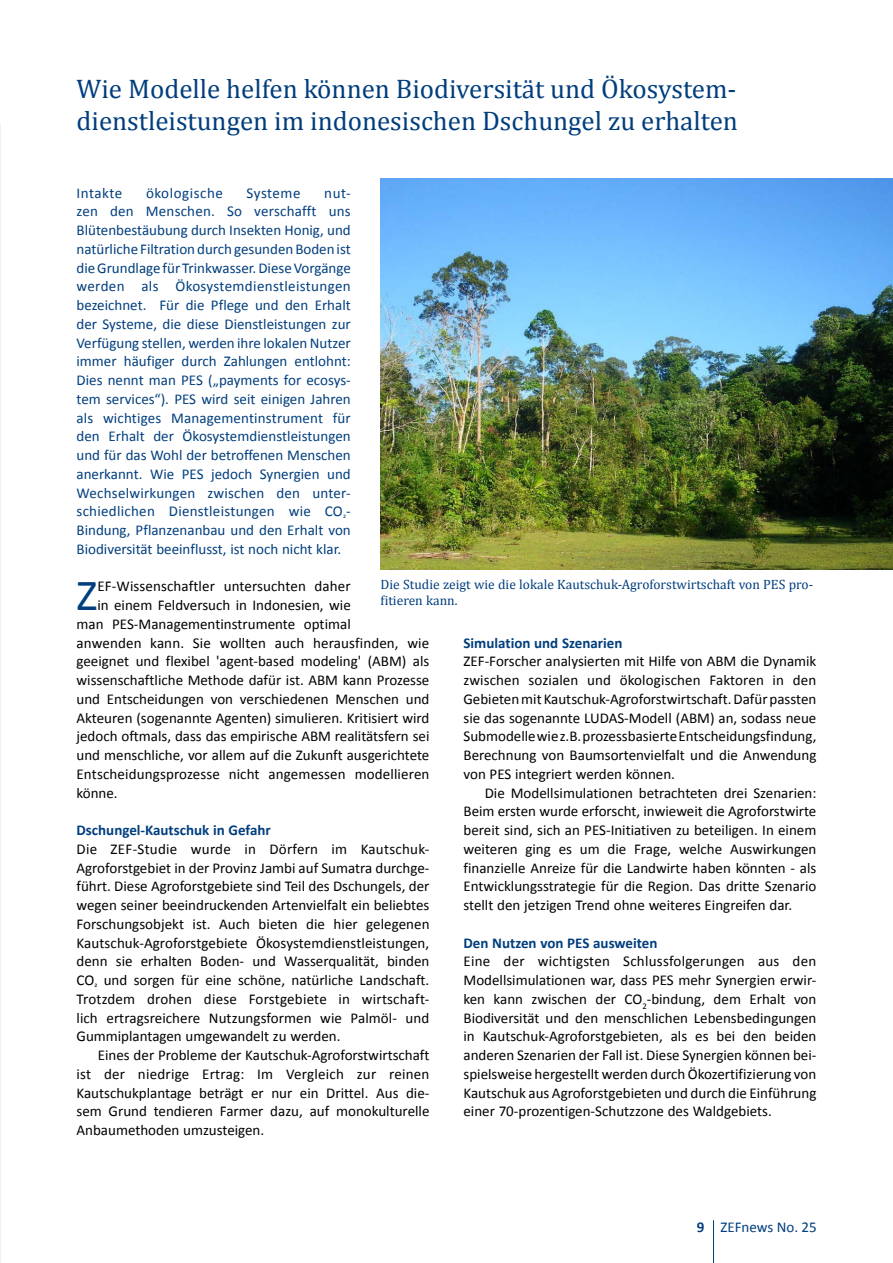
<style>
.page{position:relative;width:893px;height:1263px;background:#fff}
.page>*{position:absolute;margin:0;border:0;box-sizing:border-box;transform-origin:0 0}
.ZEFnews_BodyText_ers{font:44.55px "Calibri";color:#003e7e}
.ZEFnews_Ü1{font:27px/32.4px "Cambria";color:#003e7e}
.ZEFnews_BodyText_ers-2{font:15px/18.8px "Calibri";color:#000;text-align:justify}
.ZEFnews_Einleitung{font:15px/18.8px "Calibri";color:#003e7e;text-align:justify}
.ZEFnews_BodyText{font:15px/18.8px "Calibri";color:#000;text-align:justify}
.ZEFnews_Ü2{font:700 15px "Calibri";color:#003e7e}
.ZEFnews_Einleitung-2{font:15px "Calibri";letter-spacing:.035em;color:#003e7e}
.ZEFnews_Einleitung-3{font:15px "Calibri";letter-spacing:.03em;color:#003e7e}
.ZEFnews_Einleitung-4{font:15px "Calibri";letter-spacing:.025em;color:#003e7e}
.ZEFnews_BU{font:13.5px/16.2px "Cambria";color:#003e7e}
.s1{font-weight:700}
</style>
<div class="page">
<hr style="left:713px;top:1220px;width:1px;height:43px;background:#003e7e">
<img style="left:381px;top:179px;width:512px;height:391px">
<p class="ZEFnews_Ü1" style="left:77px;top:73px;width:663px">Wie Modelle helfen können Biodiversität und Ökosystem&shy;dienstleistungen im indonesischen Dschungel zu erhalten</p>
<p class="ZEFnews_Einleitung-3" style="left:77px;top:183px;width:47px">Intakte</p>
<p class="ZEFnews_Einleitung-2" style="left:146px;top:183px;width:78px">ökologische</p>
<p class="ZEFnews_Einleitung-4" style="left:247px;top:183px;width:56px">Systeme</p>
<p class="ZEFnews_Einleitung" style="left:77px;top:182px;width:276px;text-indent:248px">nut&shy;zen den Menschen. So verschafft uns Blütenbestäubung durch Insekten Honig, und natürliche Filtration durch gesunden Boden ist die Grundlage für Trinkwasser. Diese Vorgänge werden als Ökosystemdienstleistungen bezeichnet. Für die Pflege und den Erhalt der Systeme, die diese Dienstleistungen zur Verfügung stellen, werden ihre lokalen Nutzer immer häufiger durch Zahlungen entlohnt:<br>Dies nennt man PES („payments for ecosys&shy;tem services“). PES wird seit einigen Jahren als wichtiges Managementinstrument für den Erhalt der Ökosystemdienstleistungen und für das Wohl der betroffenen Menschen anerkannt. Wie PES jedoch Synergien und Wechselwirkungen zwischen den unter&shy;schiedlichen Dienstleistungen wie CO<sub>²</sub>- Bindung, Pflanzenanbau und den Erhalt von Biodiversität beeinflusst, ist noch nicht klar.</p>
<p class="ZEFnews_BodyText_ers" style="left:77px;top:568px;width:22px">Z</p>
<p class="ZEFnews_BodyText_ers-2" style="left:97px;top:576px;width:255px">EF-Wissenschaftler untersuchten daher</p>
<p class="ZEFnews_BU" style="left:381px;top:576px;width:434px">Die Studie zeigt wie die lokale Kautschuk-Agroforstwirtschaft von PES pro&shy;fitieren kann.</p>
<p class="ZEFnews_BodyText_ers-2" style="left:97px;top:595px;width:255px">in einem Feldversuch in Indonesien, wie</p>
<p class="ZEFnews_BodyText_ers-2" style="left:77px;top:614px;width:276px">man PES-Managementinstrumente optimal</p>
<p class="ZEFnews_BodyText_ers-2" style="left:77px;top:632px;width:354px">anwenden kann. Sie wollten auch herausfinden, wie</p>
<p class="ZEFnews_BodyText_ers-2" style="left:77px;top:651px;width:354px">geeignet und flexibel 'agent-based modeling' (ABM) als</p>
<p class="ZEFnews_BodyText_ers-2" style="left:77px;top:670px;width:354px">wissenschaftliche Methode dafür ist. ABM kann Prozesse</p>
<p class="ZEFnews_BodyText_ers-2" style="left:77px;top:689px;width:354px">und Entscheidungen von verschiedenen Menschen und</p>
<p class="ZEFnews_BodyText_ers-2" style="left:77px;top:707px;width:354px">Akteuren (sogenannte Agenten) simulieren. Kritisiert wird</p>
<p class="ZEFnews_BodyText_ers-2" style="left:77px;top:726px;width:354px">jedoch oftmals, dass das empirische ABM realitätsfern sei</p>
<p class="ZEFnews_BodyText_ers-2" style="left:77px;top:745px;width:354px">und menschliche, vor allem auf die Zukunft ausgerichtete</p>
<p class="ZEFnews_BodyText_ers-2" style="left:77px;top:764px;width:354px">Entscheidungsprozesse nicht angemessen modellieren</p>
<p class="ZEFnews_BodyText_ers-2" style="left:77px;top:782px;width:43px">könne.</p>
<p class="ZEFnews_Ü2" style="left:77px;top:821px;width:196px">Dschungel-Kautschuk in Gefahr</p>
<p class="ZEFnews_BodyText_ers-2" style="left:77px;top:839px;width:354px">Die ZEF-Studie wurde in Dörfern im Kautschuk-Agroforstgebiet in der Provinz Jambi auf Sumatra durchge&shy;führt. Diese Agroforstgebiete sind Teil des Dschungels, der wegen seiner beeindruckenden Artenvielfalt ein beliebtes Forschungsobjekt ist. Auch bieten die hier gelegenen Kautschuk-Agroforstgebiete Ökosystemdienstleistungen, denn sie erhalten Boden- und Wasserqualität, binden CO<sub>²</sub> und sorgen für eine schöne, natürliche Landschaft.<br>Trotzdem drohen diese Forstgebiete in wirtschaft&shy;lich ertragsreichere Nutzungsformen wie Palmöl- und Gummiplantagen umgewandelt zu werden.</p>
<p class="ZEFnews_BodyText" style="left:77px;top:1045px;width:354px;text-indent:21px">Eines der Probleme der Kautschuk-Agroforstwirtschaft ist der niedrige Ertrag: Im Vergleich zur reinen Kautschukplantage beträgt er nur ein Drittel. Aus die&shy;sem Grund tendieren Farmer dazu, auf monokulturelle Anbaumethoden umzusteigen.</p>
<p class="ZEFnews_Ü2" style="left:463px;top:633px;width:160px">Simulation und Szenarien</p>
<p class="ZEFnews_BodyText_ers-2" style="left:463px;top:651px;width:354px">ZEF-Forscher analysierten mit Hilfe von ABM die Dynamik zwischen sozialen und ökologischen Faktoren in den Gebieten mit Kautschuk-Agroforstwirtschaft. Dafür passten sie das sogenannte LUDAS-Modell (ABM) an, sodass neue Submodelle wie z.B. prozessbasierte Entscheidungsfindung, Berechnung von Baumsortenvielfalt und die Anwendung von PES integriert werden können.</p>
<p class="ZEFnews_BodyText" style="left:463px;top:782px;width:354px;text-indent:21px">Die Modellsimulationen betrachteten drei Szenarien:<br>Beim ersten wurde erforscht, inwieweit die Agroforstwirte bereit sind, sich an PES-Initiativen zu beteiligen. In einem weiteren ging es um die Frage, welche Auswirkungen finanzielle Anreize für die Landwirte haben könnten - als Entwicklungsstrategie für die Region. Das dritte Szenario stellt den jetzigen Trend ohne weiteres Eingreifen dar.</p>
<p class="ZEFnews_Ü2" style="left:463px;top:933px;width:195px">Den Nutzen von PES ausweiten</p>
<p class="ZEFnews_BodyText_ers-2" style="left:463px;top:951px;width:354px">Eine der wichtigsten Schlussfolgerungen aus den Modellsimulationen war, dass PES mehr Synergien erwir&shy;ken kann zwischen der CO<sub>2</sub>-bindung, dem Erhalt von Biodiversität und den menschlichen Lebensbedingungen in Kautschuk-Agroforstgebieten, als es bei den beiden anderen Szenarien der Fall ist. Diese Synergien können bei&shy;spielsweise hergestellt werden durch Ökozertifizierung von Kautschuk aus Agroforstgebieten und durch die Einführung einer 70-prozentigen-Schutzzone des Waldgebiets.</p>
<p class="ZEFnews_Einleitung" style="left:697px;top:1216px;width:121px"><span class="s1">9</span> ZEFnews No. 25</p>
</div>
